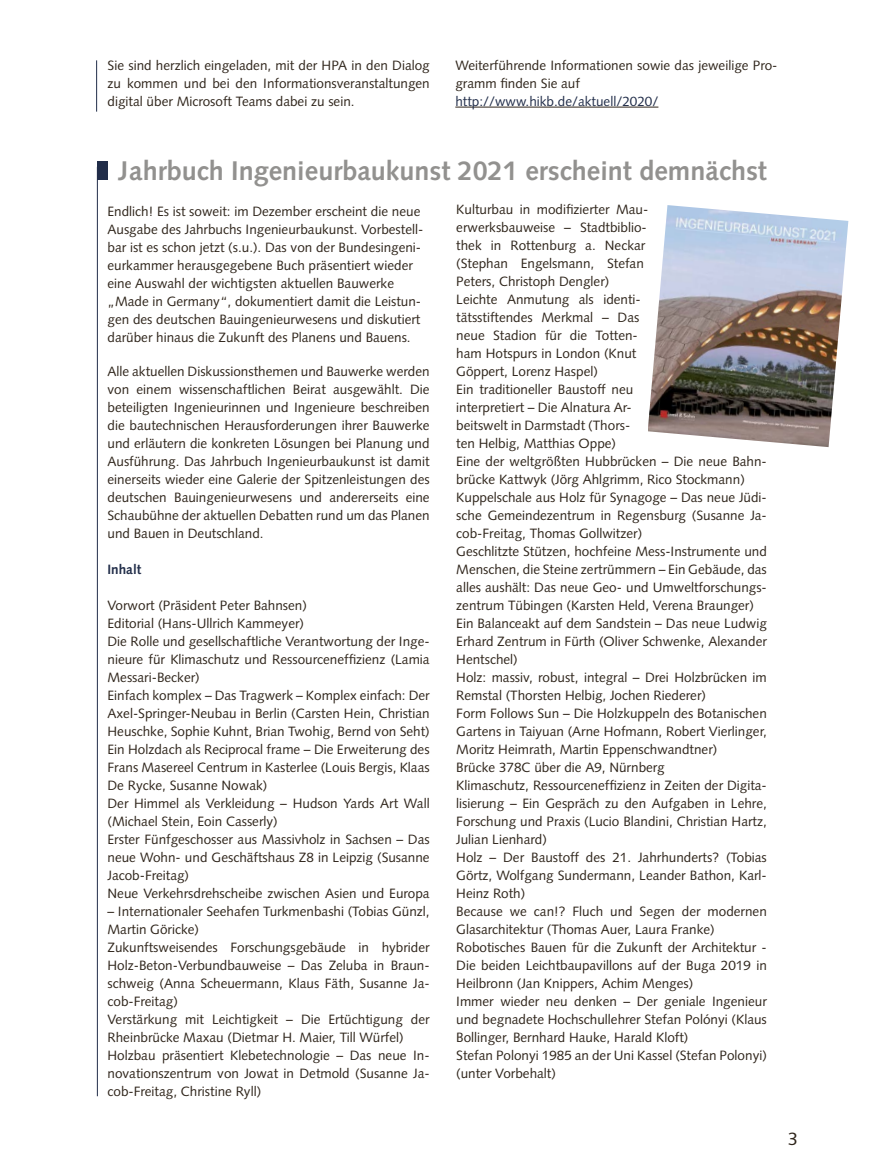
<style>
.page{position:relative;width:874px;height:1172px;background:#fff}
.page>*{position:absolute;margin:0;border:0;box-sizing:border-box;transform-origin:0 0}
.t1{font:700 27px "Syntax";color:#92918f}
.t2{font:18px "Syntax";color:#2f251b}
.t3{font:13.5px/18px "Syntax";color:#2f251b}
.t4{font:13.5px "Syntax";color:#212d49}
.t5{font:700 13.5px "Syntax";color:#212d49}
</style>
<div class="page">
<hr style="left:97px;top:167px;width:1px;height:929px;background:#212d49">
<div style="left:97px;top:161px;width:11px;height:19px;background:#212d49"></div>
<img style="left:648px;top:205px;width:200px;height:242px">
<hr style="left:96px;top:60px;width:1px;height:52px;background:#212d49">
<hr style="left:455px;top:107px;width:203px;height:1px;background:#2f251b">
<p class="t3" style="left:108px;top:56px;width:324px;text-align:justify">Sie sind herzlich eingeladen, mit der HPA in den Dialog zu kommen und bei den Informationsveranstaltungen digital über Microsoft Teams dabei zu sein.</p>
<p class="t3" style="left:455px;top:56px;width:324px">Weiterführende Informationen sowie das jeweilige Pro&shy;gramm finden Sie auf</p>
<p class="t4" style="left:455px;top:93px;width:205px">http://www.hikb.de/aktuell/2020/</p>
<h1 class="t1" style="left:119px;top:155px;width:650px">Jahrbuch Ingenieurbaukunst 2021 erscheint demnächst</h1>
<p class="t3" style="left:107px;top:203px;width:317px">Endlich! Es ist soweit: im Dezember erscheint die neue Ausgabe des Jahrbuchs Ingenieurbaukunst. Vorbestell&shy;bar ist es schon jetzt (s.u.). Das von der Bundesingeni&shy;eurkammer herausgegebene Buch präsentiert wieder eine Auswahl der wichtigsten aktuellen Bauwerke „Made in Germany“, dokumentiert damit die Leistun&shy;gen des deutschen Bauingenieurwesens und diskutiert darüber hinaus die Zukunft des Planens und Bauens.</p>
<p class="t3" style="left:107px;top:362px;width:324px;text-align:justify">Alle aktuellen Diskussionsthemen und Bauwerke werden von einem wissenschaftlichen Beirat ausgewählt. Die beteiligten Ingenieurinnen und Ingenieure beschreiben die bautechnischen Herausforderungen ihrer Bauwerke und erläutern die konkreten Lösungen bei Planung und Ausführung. Das Jahrbuch Ingenieurbaukunst ist damit einerseits wieder eine Galerie der Spitzenleistungen des deutschen Bauingenieurwesens und andererseits eine Schaubühne der aktuellen Debatten rund um das Planen und Bauen in Deutschland.</p>
<p class="t5" style="left:107px;top:561px;width:35px">Inhalt</p>
<p class="t3" style="left:107px;top:596px;width:324px">Vorwort (Präsident Peter Bahnsen)<br>Editorial (Hans-Ullrich Kammeyer)<br>Die Rolle und gesellschaftliche Verantwortung der Inge&shy;nieure für Klimaschutz und Ressourceneffizienz (Lamia Messari-Becker)<br>Einfach komplex – Das Tragwerk – Komplex einfach: Der Axel-Springer-Neubau in Berlin (Carsten Hein, Christian Heuschke, Sophie Kuhnt, Brian Twohig, Bernd von Seht)<br>Ein Holzdach als Reciprocal frame – Die Erweiterung des Frans Masereel Centrum in Kasterlee (Louis Bergis, Klaas De Rycke, Susanne Nowak)<br>Der Himmel als Verkleidung – Hudson Yards Art Wall (Michael Stein, Eoin Casserly)<br>Erster Fünfgeschosser aus Massivholz in Sachsen – Das neue Wohn- und Geschäftshaus Z8 in Leipzig (Susanne Jacob-Freitag)<br>Neue Verkehrsdrehscheibe zwischen Asien und Europa</p>
<p class="t3" style="left:107px;top:902px;width:324px">– Internationaler Seehafen Turkmenbashi (Tobias Günzl, Martin Göricke)<br>Zukunftsweisendes Forschungsgebäude in hybrider Holz-Beton-Verbundbauweise – Das Zeluba in Braun&shy;schweig (Anna Scheuermann, Klaus Fäth, Susanne Ja&shy;cob-Freitag)<br>Verstärkung mit Leichtigkeit – Die Ertüchtigung der Rheinbrücke Maxau (Dietmar H. Maier, Till Würfel)<br>Holzbau präsentiert Klebetechnologie – Das neue In&shy;novationszentrum von Jowat in Detmold (Susanne Ja&shy;cob-Freitag, Christine Ryll)</p>
<p class="t3" style="left:456px;top:200px;width:312px">Kulturbau in modifizierter Mau-<br>erwerksbauweise – Stadtbiblio-<br>thek in Rottenburg a. Neckar<br>(Stephan Engelsmann, Stefan<br>Peters, Christoph Dengler)<br>Leichte Anmutung als identi-<br>tätsstiftendes Merkmal – Das<br>neue Stadion für die Totten-<br>ham Hotspurs in London (Knut<br>Göppert, Lorenz Haspel)<br>Ein traditioneller Baustoff neu<br>interpretiert – Die Alnatura Ar-<br>beitswelt in Darmstadt (Thors-<br>ten Helbig, Matthias Oppe)<br>Eine der weltgrößten Hubbrücken – Die neue Bahn&shy;brücke Kattwyk (Jörg Ahlgrimm, Rico Stockmann)<br>Kuppelschale aus Holz für Synagoge – Das neue Jüdi&shy;sche Gemeindezentrum in Regensburg (Susanne Ja&shy;cob-Freitag, Thomas Gollwitzer)<br>Geschlitzte Stützen, hochfeine Mess-Instrumente und Menschen, die Steine zertrümmern – Ein Gebäude, das alles aushält: Das neue Geo- und Umweltforschungs&shy;zentrum Tübingen (Karsten Held, Verena Braunger)<br>Ein Balanceakt auf dem Sandstein – Das neue Ludwig Erhard Zentrum in Fürth (Oliver Schwenke, Alexander Hentschel)<br>Holz: massiv, robust, integral – Drei Holzbrücken im Remstal (Thorsten Helbig, Jochen Riederer)<br>Form Follows Sun – Die Holzkuppeln des Botanischen Gartens in Taiyuan (Arne Hofmann, Robert Vierlinger, Moritz Heimrath, Martin Eppenschwandtner)<br>Brücke 378C über die A9, Nürnberg<br>Klimaschutz, Ressourceneffizienz in Zeiten der Digita&shy;lisierung – Ein Gespräch zu den Aufgaben in Lehre, Forschung und Praxis (Lucio Blandini, Christian Hartz, Julian Lienhard)<br>Holz – Der Baustoff des 21. Jahrhunderts? (Tobias Görtz, Wolfgang Sundermann, Leander Bathon, Karl-Heinz Roth)<br>Because we can!? Fluch und Segen der modernen Glasarchitektur (Thomas Auer, Laura Franke)<br>Robotisches Bauen für die Zukunft der Architektur - Die beiden Leichtbaupavillons auf der Buga 2019 in Heilbronn (Jan Knippers, Achim Menges)<br>Immer wieder neu denken – Der geniale Ingenieur und begnadete Hochschullehrer Stefan Polónyi (Klaus Bollinger, Bernhard Hauke, Harald Kloft)<br>Stefan Polonyi 1985 an der Uni Kassel (Stefan Polonyi) (unter Vorbehalt)</p>
<h2 class="t2" style="left:788px;top:1128px;width:12px">3</h2>
</div>
